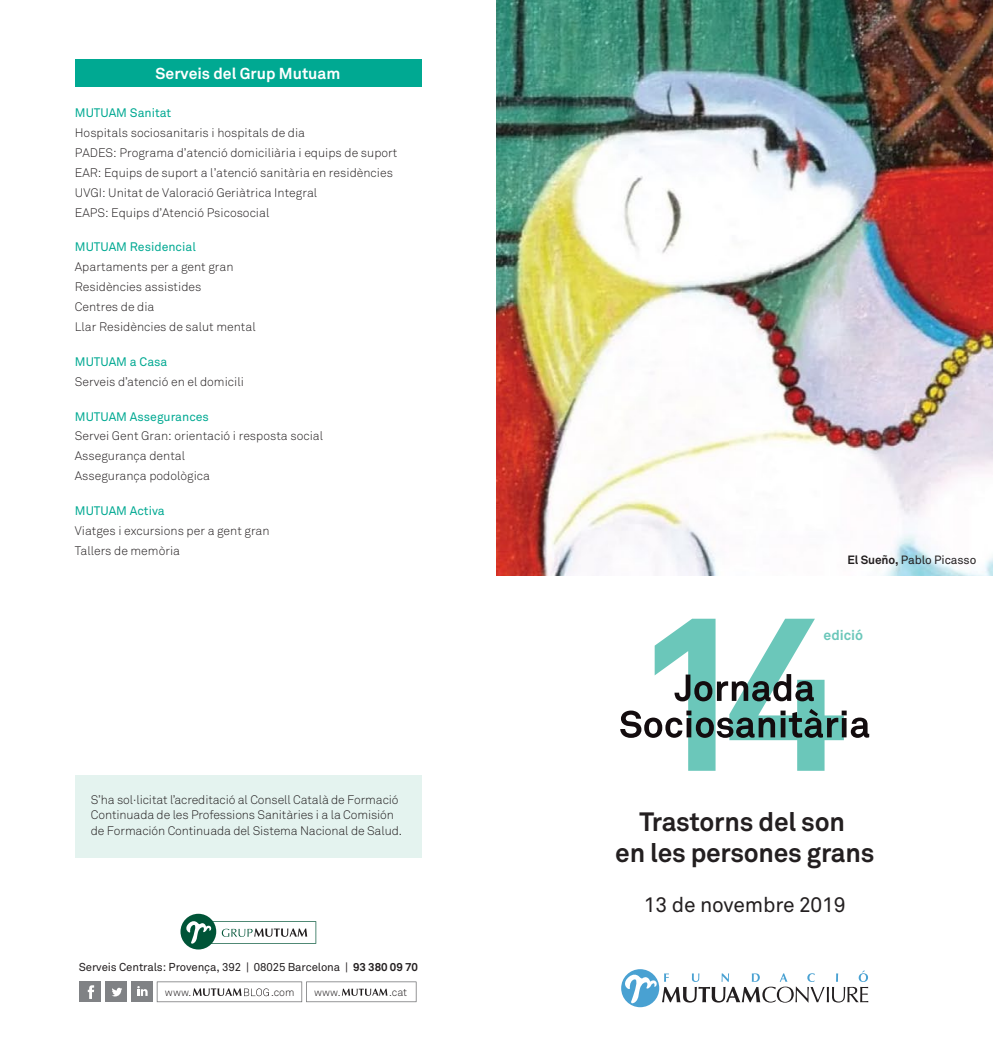
<style>
.page{position:relative;width:993px;height:1042px;background:#fff}
.page>*{position:absolute;margin:0;border:0;box-sizing:border-box;transform-origin:0 0}
.t1{font:700 218.75px "Akkurat";color:#6bc7ba}
.t2{font:700 26.25px/31.5px "Akkurat";letter-spacing:-.01em;color:#231f20;text-align:center}
.t3{font:21px "Akkurat";letter-spacing:-.01em;color:#231f20}
.t4{font:700 15.75px "Akkurat";color:#fff}
.t5{font:700 14px "Akkurat";color:#6bc7ba}
.t6{font:300 12.25px/19.9px "Akkurat";color:#231f20}
.t7{font:12.25px "Akkurat";color:#00a992}
.t8{font:11.9px "Akkurat";letter-spacing:-.01em;color:#231f20}
.t9{font:11.38px "Akkurat";letter-spacing:-.01em;color:#231f20}
.t10{font:300 10.67px "Akkurat";color:#231f20}
.s1{font-weight:700}
</style>
<div class="page">
<img style="left:496px;top:0;width:496px;height:575px">
<div style="left:75px;top:60px;width:346px;height:27px;background:#00a992"></div>
<div style="left:75px;top:775px;width:346px;height:83px;background:#e4f3ef"></div>
<div style="left:105px;top:981px;width:22px;height:21px;background:#808285"></div>
<svg style="left:112px;top:988px;width:10px;height:8px"></svg>
<div style="left:79px;top:981px;width:22px;height:21px;background:#808285"></div>
<svg style="left:88px;top:985px;width:6px;height:14px"></svg>
<div style="left:131px;top:981px;width:22px;height:21px;background:#808285"></div>
<svg style="left:157px;top:981px;width:259px;height:21px"></svg>
<svg style="left:137px;top:986px;width:10px;height:10px"></svg>
<div style="left:180px;top:914px;width:36px;height:35px;background:#005437;border-radius:50%"></div>
<svg style="left:186px;top:920px;width:130px;height:23px"></svg>
<div style="left:621px;top:969px;width:38px;height:38px;background:#49a1d2;border-radius:50%"></div>
<svg style="left:622px;top:970px;width:246px;height:33px"></svg>
<svg style="left:620px;top:709px;width:248px;height:29px"></svg>
<svg style="left:674px;top:674px;width:139px;height:27px"></svg>
<p class="t4" style="left:155px;top:64px;width:186px">Serveis del Grup Mutuam</p>
<p class="t7" style="left:75px;top:105px;width:98px">MUTUAM Sanitat</p>
<p class="t6" style="left:75px;top:122px;width:324px">Hospitals sociosanitaris i hospitals de dia<br>PADES: Programa d’atenció domiciliària i equips de suport EAR: Equips de suport a l’atenció sanitària en residències UVGI: Unitat de Valoració Geriàtrica Integral<br>EAPS: Equips d’Atenció Psicosocial</p>
<p class="t7" style="left:75px;top:239px;width:122px">MUTUAM Residencial</p>
<p class="t6" style="left:75px;top:257px;width:182px">Apartaments per a gent gran<br>Residències assistides<br>Centres de dia<br>Llar Residències de salut mental</p>
<p class="t7" style="left:75px;top:354px;width:94px">MUTUAM a Casa</p>
<p class="t6" style="left:75px;top:371px;width:170px">Serveis d’atenció en el domicili</p>
<p class="t7" style="left:75px;top:408px;width:136px">MUTUAM Assegurances</p>
<p class="t6" style="left:75px;top:426px;width:250px">Servei Gent Gran: orientació i resposta social<br>Assegurança dental<br>Assegurança podològica</p>
<p class="t7" style="left:75px;top:503px;width:91px">MUTUAM Activa</p>
<p class="t6" style="left:75px;top:520px;width:196px">Viatges i excursions per a gent gran<br>Tallers de memòria</p>
<p class="t6" style="left:91px;top:791px;width:312px;line-height:15.8px">S’ha sol·licitat l’acreditació al Consell Català de Formació<br>Continuada de les Professions Sanitàries i a la Comisión de Formación Continuada del Sistema Nacional de Salud.</p>
<p class="t9" style="left:79px;top:960px;width:340px">Serveis Centrals: Provença, 392 | 08025 Barcelona | <span class="s1">93 380 09 70</span></p>
<p class="t10" style="left:165px;top:985px;width:28px">www.</p>
<p class="t10" style="left:271px;top:985px;width:25px">.com</p>
<p class="t10" style="left:314px;top:985px;width:28px">www.</p>
<p class="t10" style="left:389px;top:985px;width:20px">.cat</p>
<p class="t8" style="left:847px;top:552px;width:130px"><span class="s1">El Sueño,</span> Pablo Picasso</p>
<h1 class="t1" style="left:629px;top:556px;width:220px">14</h1>
<p class="t5" style="left:823px;top:626px;width:41px">edició</p>
<h2 class="t2" style="left:615px;top:805px;width:260px">Trastorns del son<br>en les persones grans</h2>
<h3 class="t3" style="left:643px;top:891px;width:203px">13 de novembre 2019</h3>
</div>
